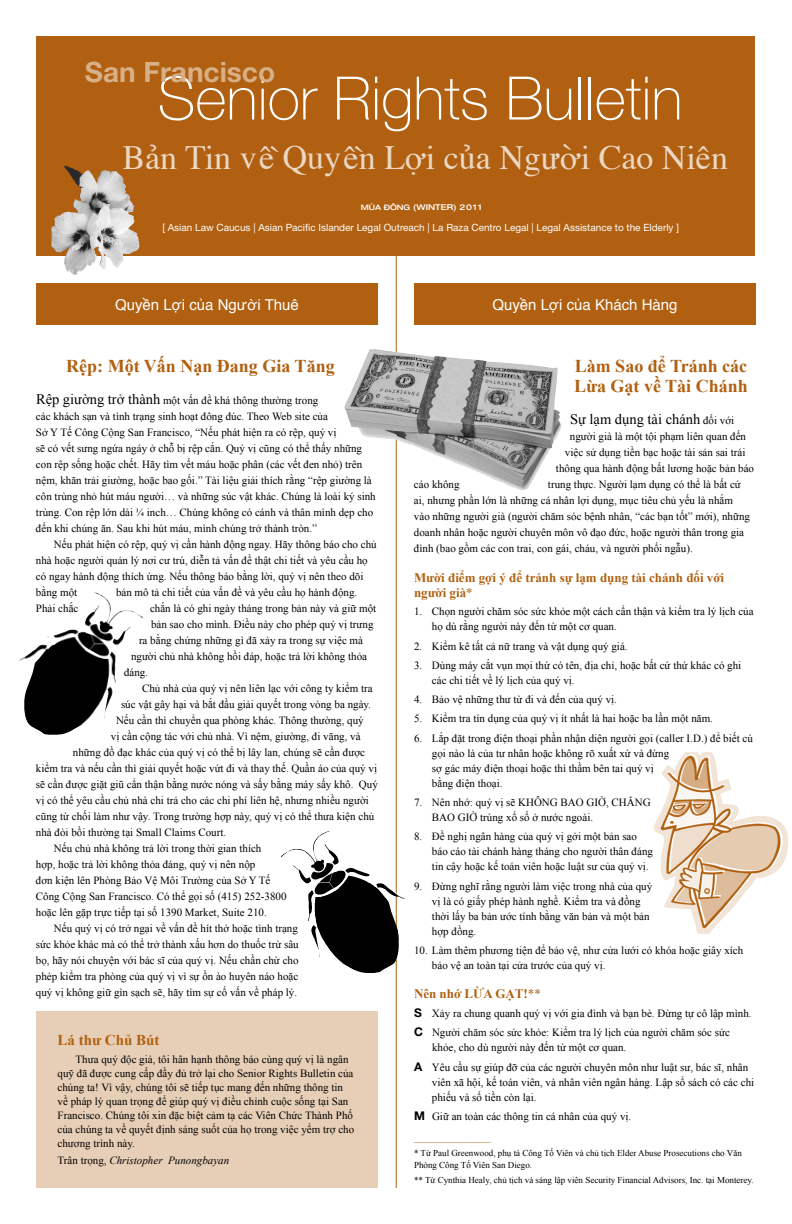
<style>
.page{position:relative;width:792px;height:1224px;background:#fff}
.page>*{position:absolute;margin:0;border:0;box-sizing:border-box;transform-origin:0 0}
.t1{font:100 60px "Helvetica Neue";color:#fff}
.t2{font:34px "Times";color:#ebd7c3}
.t3{font:700 28px "Helvetica Neue";color:#d8af87}
.t4{font:700 18px/20px "Times New Roman";color:#b06010}
.t5{font:15px "Helvetica";color:#fff}
.t6{font:700 15px "Times New Roman";color:#b06010}
.t7{font:14.5px "Times New Roman";color:#000}
.t8{font:700 13px/15px "Times New Roman";color:#b06010}
.t9{font:11px/16px "Times New Roman";color:#000}
.t10{font:italic 11px "Times New Roman";color:#000}
.t11{font:10px "Helvetica Neue";color:#fff}
.t12{font:9px/12px "Times New Roman";color:#000}
.t13{font:9px "Times New Roman";color:#b06010}
.t14{font:500 expanded 8px "Helvetica Neue";color:#fff}
.s1{font-size:7.5px}
.s2{font-size:14.5px}
.s3{font-style:normal}
.s4{font-size:11px}
.s5{font-weight:400}
.s6{font-family:"Helvetica Neue";font-weight:700;font-size:12px}
</style>
<div class="page">
<hr style="left:396px;top:242px;width:1px;height:946px;background:#b06010">
<div style="left:36px;top:36px;width:720px;height:220px;background:#b06010"></div>
<img style="left:52px;top:166px;width:87px;height:109px">
<div style="left:414px;top:284px;width:342px;height:41px;background:#b06010"></div>
<div style="left:36px;top:284px;width:342px;height:41px;background:#b06010"></div>
<img style="left:281px;top:831px;width:124px;height:142px">
<img style="left:19px;top:593px;width:124px;height:142px">
<img style="left:344px;top:349px;width:218px;height:141px">
<img style="left:653px;top:752px;width:135px;height:182px">
<div style="left:36px;top:1011px;width:342px;height:177px;background:#e7cfb7"></div>
<h3 class="t3" style="left:85px;top:54px;width:192px">San Francisco</h3>
<h1 class="t1" style="left:158px;top:64px;width:527px">Senior Rights Bulletin</h1>
<h2 class="t2" style="left:122px;top:126px;width:607px">Bản Tin về Quyền Lợi của Người Cao Niên</h2>
<p class="t14" style="left:361px;top:202px;width:122px"><span class="s1">MÙA ÐÔNG</span> (WINTER) 2011</p>
<p class="t11" style="left:162px;top:221px;width:518px">[ Asian Law Caucus | Asian Pacific Islander Legal Outreach | La Raza Centro Legal | Legal Assistance to the Elderly ]</p>
<h3 class="t5" style="left:115px;top:293px;width:185px">Quyền Lợi của Người Thuê</h3>
<h3 class="t5" style="left:492px;top:293px;width:187px">Quyền Lợi của Khách Hàng</h3>
<h3 class="t4" style="left:66px;top:356px;width:270px">Rệp: Một Vấn Nạn Ðang Gia Tăng</h3>
<p class="t9" style="left:36px;top:392px;width:341px"><span class="s2">Rệp giường trở thành</span> một vấn đề khá thông thường trong<br>các khách sạn và tình trạng sinh hoạt đông đúc. Theo Web site của<br>Sở Y Tế Công Cộng San Francisco, “Nếu phát hiện ra có rệp, quý vị<br>sẽ có vết sưng ngứa ngáy ở chỗ bị rệp cắn. Quý vị cũng có thể thấy những con rệp sống hoặc chết. Hãy tìm vết máu hoặc phân (các vết đen nhỏ) trên nệm, khăn trải giường, hoặc bao gối.” Tài liệu giải thích rằng “rệp giường là côn trùng nhỏ hút máu người… và những súc vật khác. Chúng là loài ký sinh trùng. Con rệp lớn dài ¼ inch… Chúng không có cánh và thân mình dẹp cho đến khi chúng ăn. Sau khi hút máu, mình chúng trở thành tròn.”</p>
<p class="t9" style="left:36px;top:536px;width:342px;text-indent:18px">Nếu phát hiện có rệp, quý vị cần hành động ngay. Hãy thông báo cho chủ nhà hoặc người quản lý nơi cư trú, diễn tả vấn đề thật chi tiết và yêu cầu họ có ngay hành động thích ứng. Nếu thông báo bằng lời, quý vị nên theo dõi bằng một</p>
<p class="t9" style="left:116px;top:584px;width:243px">bản mô tả chi tiết của vấn đề và yêu cầu họ hành động.</p>
<p class="t9" style="left:36px;top:600px;width:44px">Phải chắc</p>
<p class="t9" style="left:150px;top:600px;width:228px">chắn là có ghi ngày tháng trong bản này và giữ một</p>
<p class="t9" style="left:151px;top:616px;width:224px">bản sao cho mình. Điều này cho phép quý vị trưng</p>
<p class="t9" style="left:139px;top:632px;width:226px">ra bằng chứng những gì đã xảy ra trong sự việc mà</p>
<p class="t9" style="left:131px;top:648px;width:238px">người chủ nhà không hồi đáp, hoặc trả lời không thỏa</p>
<p class="t9" style="left:124px;top:664px;width:26px">đáng.</p>
<p class="t9" style="left:142px;top:680px;width:232px">Chủ nhà của quý vị nên liên lạc với công ty kiểm tra</p>
<p class="t9" style="left:121px;top:696px;width:252px">súc vật gây hại và bắt đầu giải quyết trong vòng ba ngày.</p>
<p class="t9" style="left:116px;top:712px;width:249px">Nếu cần thì chuyển qua phòng khác. Thông thường, quý</p>
<p class="t9" style="left:111px;top:728px;width:251px">vị cần cộng tác với chủ nhà. Vì nệm, giường, đi văng, và</p>
<p class="t9" style="left:73px;top:744px;width:294px">những đồ đạc khác của quý vị có thể bị lây lan, chúng sẽ cần được</p>
<p class="t9" style="left:36px;top:760px;width:343px">kiểm tra và nếu cần thì giải quyết hoặc vứt đi và thay thế. Quần áo của quý vị</p>
<p class="t9" style="left:36px;top:776px;width:343px">sẽ cần được giặt giũ cẩn thận bằng nước nóng và sấy bằng máy sấy khô. Quý</p>
<p class="t9" style="left:36px;top:792px;width:335px">vị có thể yêu cầu chủ nhà chi trả cho các chi phí liên hệ, nhưng nhiều người</p>
<p class="t9" style="left:36px;top:808px;width:340px">cũng từ chối làm như vậy. Trong trường hợp này, quý vị có thể thưa kiện chủ</p>
<p class="t9" style="left:36px;top:824px;width:192px">nhà đòi bồi thường tại Small Claims Court.</p>
<p class="t9" style="left:54px;top:840px;width:209px">Nếu chủ nhà không trả lời trong thời gian thích</p>
<p class="t9" style="left:36px;top:856px;width:221px">hợp, hoặc trả lời không thỏa đáng, quý vị nên nộp</p>
<p class="t9" style="left:36px;top:872px;width:236px">đơn kiện lên Phòng Bảo Vệ Môi Trường của Sở Y Tế</p>
<p class="t9" style="left:36px;top:888px;width:252px">Công Cộng San Francisco. Có thể gọi số (415) 252-3800</p>
<p class="t9" style="left:36px;top:905px;width:232px">hoặc lên gặp trực tiếp tại số 1390 Market, Suite 210.</p>
<p class="t9" style="left:54px;top:921px;width:245px">Nếu quý vị có trở ngại về vấn đề hít thở hoặc tình trạng</p>
<p class="t9" style="left:36px;top:937px;width:264px">sức khỏe khác mà có thể trở thành xấu hơn do thuốc trừ sâu</p>
<p class="t9" style="left:36px;top:953px;width:264px">bọ, hãy nói chuyện với bác sĩ của quý vị. Nếu chần chừ cho</p>
<p class="t9" style="left:36px;top:969px;width:264px">phép kiểm tra phòng của quý vị vì sự ồn ào huyên náo hoặc</p>
<p class="t9" style="left:36px;top:985px;width:263px">quý vị không giữ gìn sạch sẽ, hãy tìm sự cố vấn về pháp lý.</p>
<h3 class="t6" style="left:58px;top:1030px;width:103px">Lá thư Chủ Bút</h3>
<p class="t9" style="left:58px;top:1052px;width:298px;line-height:14px;text-indent:18px">Thưa quý độc giả, tôi hân hạnh thông báo cùng quý vị là ngân quỹ đã được cung cấp đầy đủ trở lại cho Senior Rights Bulletin của chúng ta! Vì vậy, chúng tôi sẽ tiếp tục mang đến những thông tin về pháp lý quan trọng để giúp quý vị điều chỉnh cuộc sống tại San Francisco. Chúng tôi xin đặc biệt cảm tạ các Viên Chức Thành Phố của chúng ta về quyết định sáng suốt của họ trong việc yểm trợ cho chương trình này.</p>
<p class="t10" style="left:58px;top:1153px;width:173px"><span class="s3">Trân trọng,</span> Christopher Punongbayan</p>
<h3 class="t4" style="left:574px;top:356px;width:175px">Làm Sao để Tránh các<br>Lừa Gạt về Tài Chánh</h3>
<h3 class="t7" style="left:570px;top:410px;width:166px">Sự lạm dụng tài chánh <span class="s4">đối với</span></h3>
<p class="t9" style="left:556px;top:428px;width:200px;text-align:center">người già là một tội phạm liên quan đến<br>việc sử dụng tiền bạc hoặc tài sản sai trái thông qua hành động bất lương hoặc bản báo</p>
<p class="t9" style="left:414px;top:476px;width:338px;text-indent:134px">trung thực. Người lạm dụng có thể là bất cứ ai, nhưng phần lớn là những cá nhân lợi dụng, mục tiêu chủ yếu là nhắm vào những người già (người chăm sóc bệnh nhân, “các bạn tốt” mới), những doanh nhân hoặc người chuyên môn vô đạo đức, hoặc người thân trong gia đình (bao gồm các con trai, con gái, cháu, và người phối ngẫu).</p>
<p class="t8" style="left:414px;top:569px;width:312px">Mười điểm gợi ý để tránh sự lạm dụng tài chánh đối với người già<span class="s5">*</span></p>
<p class="t9" style="left:432px;top:604px;width:323px;line-height:15px;text-indent:-18px">1. Chọn người chăm sóc sức khỏe một cách cẩn thận và kiểm tra lý lịch của họ dù rằng người này đến từ một cơ quan.</p>
<p class="t9" style="left:414px;top:638px;width:215px">2. Kiểm kê tất cả nữ trang và vật dụng quý giá.</p>
<p class="t9" style="left:432px;top:657px;width:311px;line-height:15px;text-indent:-18px">3. Dùng máy cắt vụn mọi thứ có tên, địa chỉ, hoặc bất cứ thứ khác có ghi các chi tiết về lý lịch của quý vị.</p>
<p class="t9" style="left:414px;top:691px;width:205px">4. Bảo vệ những thư từ đi và đến của quý vị.</p>
<p class="t9" style="left:414px;top:711px;width:301px">5. Kiểm tra tín dụng của quý vị ít nhất là hai hoặc ba lần một năm.</p>
<p class="t9" style="left:432px;top:730px;width:322px;line-height:15px;text-indent:-18px">6. Lắp đặt trong điện thoại phần nhận diện người gọi (caller I.D.) để biết cú gọi nào là của tư nhân hoặc không rõ xuất xứ và đừng<br>sợ gác máy điện thoại hoặc thì thầm bên tai quý vị<br>bằng điện thoại.</p>
<p class="t9" style="left:432px;top:795px;width:220px;line-height:15px;text-indent:-18px">7. Nên nhớ: quý vị sẽ KHÔNG BAO GIỜ, CHẲNG<br>BAO GIỜ trúng xổ số ở nước ngoài.</p>
<p class="t9" style="left:432px;top:829px;width:223px;line-height:15px;text-indent:-18px">8. Đề nghị ngân hàng của quý vị gởi một bản sao báo cáo tài chánh hàng tháng cho người thân đáng tin cậy hoặc kế toán viên hoặc luật sư của quý vị.</p>
<p class="t9" style="left:432px;top:878px;width:222px;line-height:15px;text-indent:-18px">9. Đừng nghĩ rằng người làm việc trong nhà của quý vị là có giấy phép hành nghề. Kiểm tra và đồng thời lấy ba bản ước tính bằng văn bản và một bản hợp đồng.</p>
<p class="t9" style="left:432px;top:943px;width:313px;line-height:15px;text-indent:-18px">10. Làm thêm phương tiện để bảo vệ, như cửa lưới có khóa hoặc giây xích bảo vệ an toàn tại cửa trước của quý vị.</p>
<p class="t8" style="left:414px;top:986px;width:128px">Nên nhớ LỪA GẠT!<span class="s5">**</span></p>
<p class="t9" style="left:414px;top:1004px;width:339px;line-height:19.3px"><span class="s6">S</span> Xảy ra chung quanh quý vị với gia đình và bạn bè. Đừng tự cô lập mình.<br><span class="s6">C</span> Người chăm sóc sức khỏe: Kiểm tra lý lịch của người chăm sóc sức</p>
<p class="t9" style="left:414px;top:1038px;width:336px;line-height:19.3px;text-indent:18px">khỏe, cho dù người này đến từ một cơ quan.<br><span class="s6">A</span> Yêu cầu sự giúp đỡ của các người chuyên môn như luật sư, bác sĩ, nhân</p>
<p class="t9" style="left:432px;top:1074px;width:324px;line-height:15px">viên xã hội, kế toán viên, và nhân viên ngân hàng. Lập sổ sách có các chi phiếu và số tiền còn lại.</p>
<p class="t9" style="left:414px;top:1108px;width:219px"><span class="s6">M</span> Giữ an toàn các thông tin cá nhân của quý vị.</p>
<p class="t13" style="left:414px;top:1132px;width:78px">_________________</p>
<p class="t12" style="left:414px;top:1147px;width:329px">* Từ Paul Greenwood, phụ tá Công Tố Viên và chủ tịch Elder Abuse Prosecutions cho Văn<br>Phòng Công Tố Viên San Diego.</p>
<p class="t12" style="left:414px;top:1174px;width:341px">** Từ Cynthia Healy, chủ tịch và sáng lập viên Security Financial Advisors, Inc. tại Monterey.</p>
<p class="t9" style="left:414px;top:476px;width:47px">cáo không</p>
</div>
